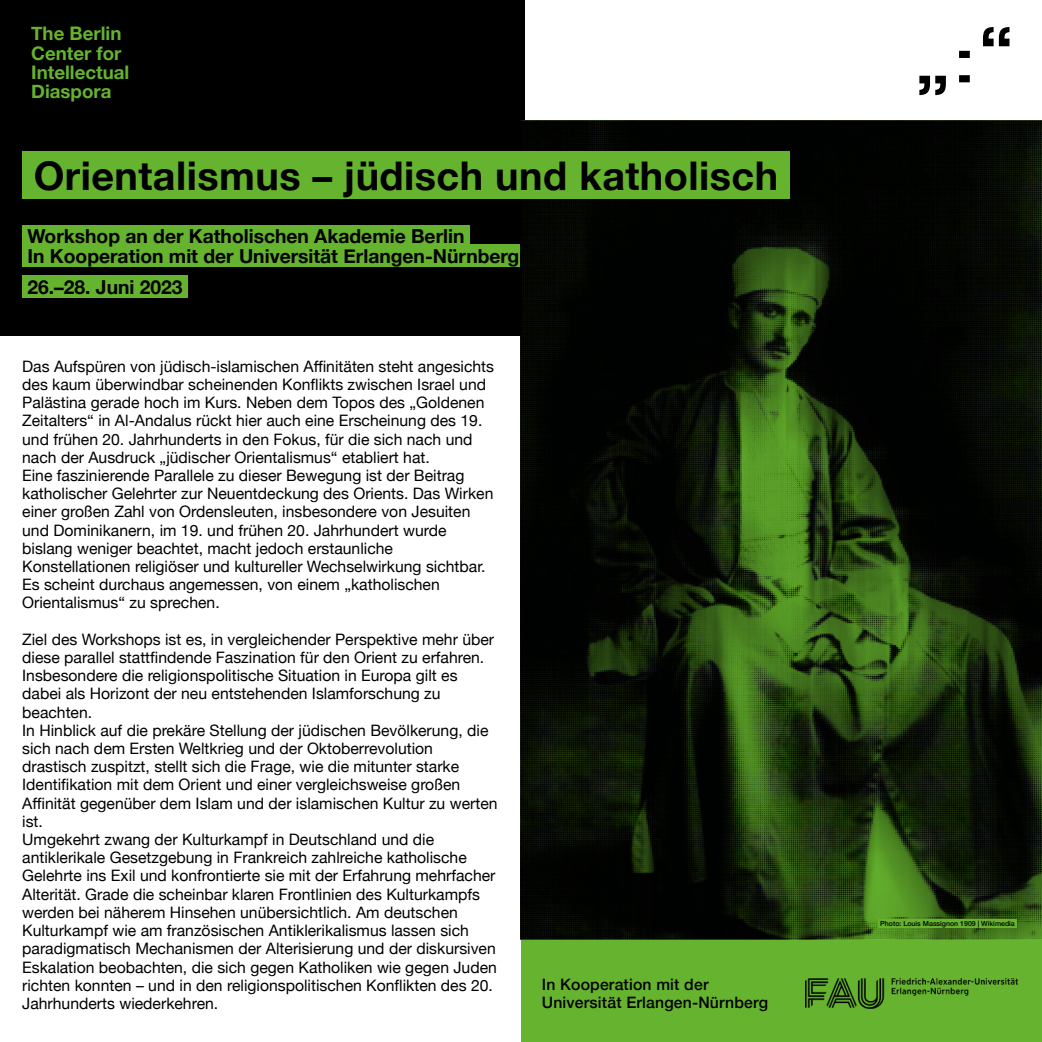
<style>
.page{position:relative;width:1042px;height:1042px;background:#fff}
.page>*{position:absolute;margin:0;border:0;box-sizing:border-box;transform-origin:0 0}
.t1{font:700 39.55px "Helvetica Neue";letter-spacing:.01em;color:#010000}
.t2{font:700 19.25px/19.8px "Helvetica Neue";color:#010000}
.t3{font:700 18.72px/19.2px "Helvetica Neue";color:#65b32e}
.t4{font:15.75px/18.2px "Helvetica Neue";color:#000}
.t5{font:500 15.75px/18.7px "Helvetica Neue";letter-spacing:.01em;color:#010000}
.t6{font:500 7px "Helvetica Neue";color:#010000}
</style>
<div class="page">
<div style="left:521px;top:939px;width:521px;height:103px;background:#65b32e"></div>
<div style="left:0;top:0;width:524px;height:335px;background:#010000"></div>
<svg style="left:919px;top:76px;width:27px;height:19px"></svg>
<svg style="left:959px;top:51px;width:11px;height:31px"></svg>
<svg style="left:983px;top:27px;width:26px;height:19px"></svg>
<div style="left:22px;top:225px;width:448px;height:22px;background:#65b32e"></div>
<div style="left:22px;top:244px;width:502px;height:23px;background:#65b32e"></div>
<div style="left:22px;top:275px;width:166px;height:23px;background:#65b32e"></div>
<img style="left:521px;top:120px;width:521px;height:819px">
<div style="left:22px;top:152px;width:767px;height:47px;background:#65b32e"></div>
<img style="left:806px;top:978px;width:211px;height:30px">
<div style="left:878px;top:919px;width:139px;height:8px;background:#65b32e"></div>
<p class="t3" style="left:31px;top:24px;width:100px">The Berlin<br>Center for<br>Intellectual<br>Diaspora</p>
<h1 class="t1" style="left:34px;top:152px;width:746px">Orientalismus – jüdisch und katholisch</h1>
<p class="t2" style="left:28px;top:226px;width:493px">Workshop an der Katholischen Akademie Berlin<br>In Kooperation mit der Universität Erlangen-Nürnberg</p>
<p class="t2" style="left:28px;top:277px;width:156px">26.–28. Juni 2023</p>
<p class="t4" style="left:22px;top:357px;width:473px">Das Aufspüren von jüdisch-islamischen Affinitäten steht angesichts des kaum überwindbar scheinenden Konflikts zwischen Israel und Palästina gerade hoch im Kurs. Neben dem Topos des „Goldenen Zeitalters“ in Al-Andalus rückt hier auch eine Erscheinung des 19. und frühen 20. Jahrhunderts in den Fokus, für die sich nach und nach der Ausdruck „jüdischer Orientalismus“ etabliert hat.<br>Eine faszinierende Parallele zu dieser Bewegung ist der Beitrag katholischer Gelehrter zur Neuentdeckung des Orients. Das Wirken einer großen Zahl von Ordensleuten, insbesondere von Jesuiten und Dominikanern, im 19. und frühen 20. Jahrhundert wurde bislang weniger beachtet, macht jedoch erstaunliche Konstellationen religiöser und kultureller Wechselwirkung sichtbar.<br>Es scheint durchaus angemessen, von einem „katholischen Orientalismus“ zu sprechen.</p>
<p class="t4" style="left:22px;top:630px;width:477px">Ziel des Workshops ist es, in vergleichender Perspektive mehr über diese parallel stattfindende Faszination für den Orient zu erfahren.<br>Insbesondere die religionspolitische Situation in Europa gilt es dabei als Horizont der neu entstehenden Islamforschung zu beachten.<br>In Hinblick auf die prekäre Stellung der jüdischen Bevölkerung, die sich nach dem Ersten Weltkrieg und der Oktoberrevolution drastisch zuspitzt, stellt sich die Frage, wie die mitunter starke Identifikation mit dem Orient und einer vergleichsweise großen Affinität gegenüber dem Islam und der islamischen Kultur zu werten ist.<br>Umgekehrt zwang der Kulturkampf in Deutschland und die antiklerikale Gesetzgebung in Frankreich zahlreiche katholische Gelehrte ins Exil und konfrontierte sie mit der Erfahrung mehrfacher Alterität. Grade die scheinbar klaren Frontlinien des Kulturkampfs werden bei näherem Hinsehen unübersichtlich. Am deutschen Kulturkampf wie am französischen Antiklerikalismus lassen sich paradigmatisch Mechanismen der Alterisierung und der diskursiven Eskalation beobachten, die sich gegen Katholiken wie gegen Juden richten konnten – und in den religionspolitischen Konflikten des 20.<br>Jahrhunderts wiederkehren.</p>
<p class="t5" style="left:542px;top:974px;width:228px">In Kooperation mit der<br>Universität Erlangen-Nürnberg</p>
<p class="t6" style="left:880px;top:919px;width:136px">Photo: Louis Massignon 1909 | Wikimedia</p>
</div>
